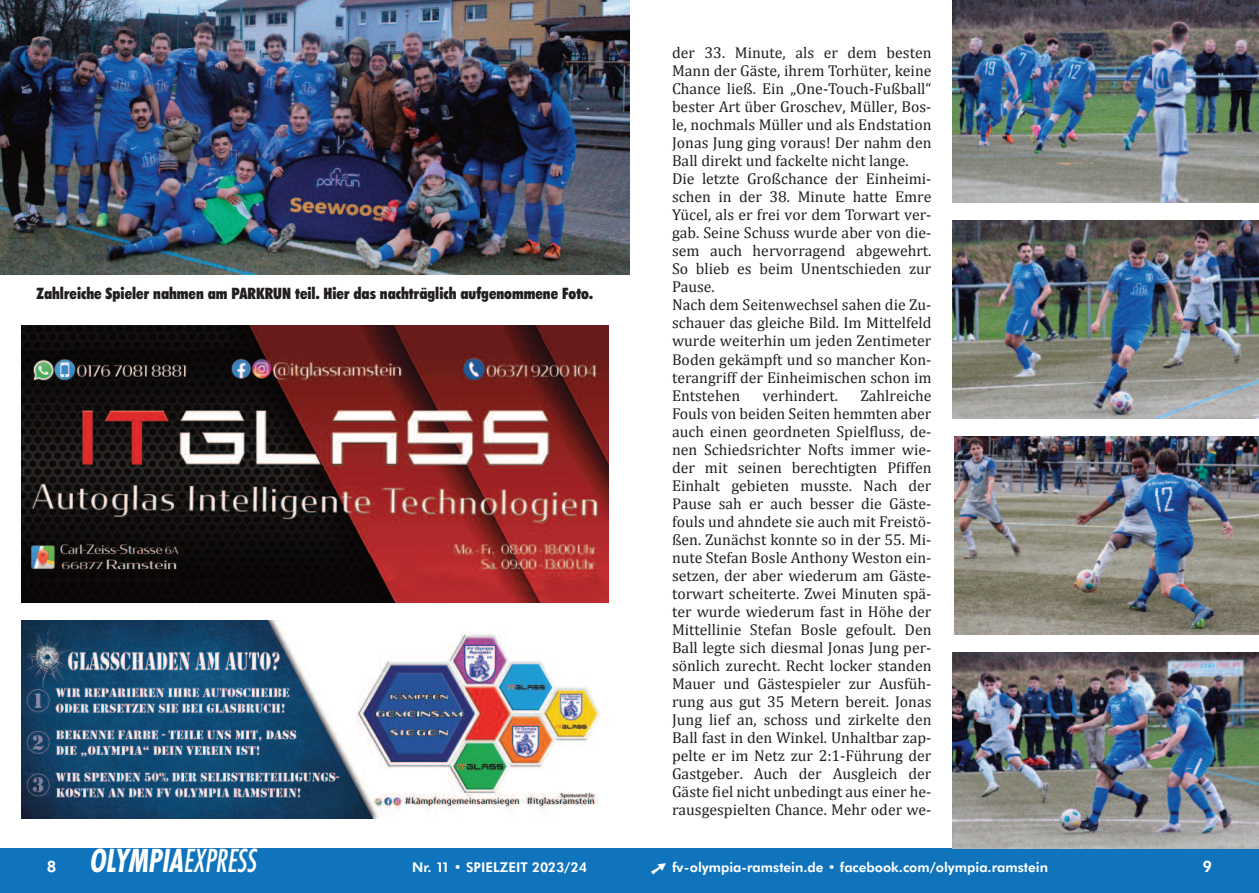
<style>
.page{position:relative;width:1259px;height:893px;background:#fff}
.page>*{position:absolute;margin:0;border:0;box-sizing:border-box;transform-origin:0 0}
.t1{font:italic 700 condensed 30.75px "Futura";color:#fff;scale:.9 1}
.t2{font:15.75px/18px "Cambria";color:#231f20}
.t3{font:900 condensed 15.75px "Futura BT";color:#231f20}
.t4{font:800 15.75px "Futura BT";color:#fff}
.t5{font:800 13.5px "Futura BT";color:#fff}
.s1{font-family:"Futura BT";font-weight:800;font-style:normal;font-stretch:normal;font-size:15.75px}
.s2{font-weight:400}
</style>
<div class="page">
<div style="left:629px;top:848px;width:630px;height:45px;background:#1074bc"></div>
<img style="left:952px;top:0;width:307px;height:202px">
<img style="left:952px;top:652px;width:307px;height:196px">
<img style="left:954px;top:436px;width:305px;height:198px">
<img style="left:952px;top:220px;width:307px;height:198px">
<div style="left:0;top:848px;width:629px;height:45px;background:#1074bc"></div>
<img style="left:21px;top:325px;width:587px;height:278px">
<img style="left:21px;top:620px;width:579px;height:199px">
<img style="left:0;top:0;width:629px;height:274px">
<p class="t3" style="left:36px;top:286px;width:558px">Zahlreiche Spieler nahmen am PARKRUN teil. Hier das nachträglich aufgenommene Foto.</p>
<h1 class="t1" style="left:47px;top:847px;width:234px"><span class="s1">8</span> OLYMPIA<span class="s2">EXPRESS</span></h1>
<p class="t5" style="left:412px;top:861px;width:176px">Nr. 11 • SPIELZEIT 2023/24</p>
<p class="t2" style="left:672px;top:44px;width:261px">der 33. Minute, als er dem besten Mann der Gäste, ihrem Torhüter, keine Chance ließ. Ein „One-Touch-Fußball“ bester Art über Groschev, Müller, Bos&shy;le, nochmals Müller und als Endstation Jonas Jung ging voraus! Der nahm den Ball direkt und fackelte nicht lange.<br>Die letzte Großchance der Einheimi&shy;schen in der 38. Minute hatte Emre Yücel, als er frei vor dem Torwart ver&shy;gab. Seine Schuss wurde aber von die&shy;sem auch hervorragend abgewehrt.<br>So blieb es beim Unentschieden zur Pause.<br>Nach dem Seitenwechsel sahen die Zu&shy;schauer das gleiche Bild. Im Mittelfeld wurde weiterhin um jeden Zentimeter Boden gekämpft und so mancher Kon&shy;terangriff der Einheimischen schon im Entstehen</p>
<p class="t2" style="left:672px;top:386px;width:261px;text-align:justify;text-indent:188px">Zahlreiche Fouls von beiden Seiten hemmten aber auch einen geordneten Spielfluss, de&shy;nen Schiedsrichter Nofts immer wie&shy;der mit seinen berechtigten Pfiffen Einhalt gebieten musste. Nach der Pause sah er auch besser die Gäste&shy;fouls und ahndete sie auch mit Freistö&shy;ßen. Zunächst konnte so in der 55. Mi&shy;nute Stefan Bosle Anthony Weston ein&shy;setzen, der aber wiederum am Gäste&shy;torwart scheiterte. Zwei Minuten spä&shy;ter wurde wiederum fast in Höhe der Mittellinie Stefan Bosle gefoult. Den Ball legte sich diesmal Jonas Jung per&shy;sönlich zurecht. Recht locker standen Mauer und Gästespieler zur Ausfüh&shy;rung aus gut 35 Metern bereit. Jonas Jung lief an, schoss und zirkelte den Ball fast in den Winkel. Unhaltbar zap&shy;pelte er im Netz zur 2:1-Führung der Gastgeber. Auch der Ausgleich der Gäste fiel nicht unbedingt aus einer he&shy;rausgespielten Chance. Mehr oder we-</p>
<p class="t2" style="left:762px;top:386px;width:77px">verhindert.</p>
<p class="t5" style="left:672px;top:861px;width:377px">fv-olympia-ramstein.de • facebook.com/olympia.ramstein</p>
<p class="t4" style="left:1202px;top:860px;width:11px">9</p>
</div>
